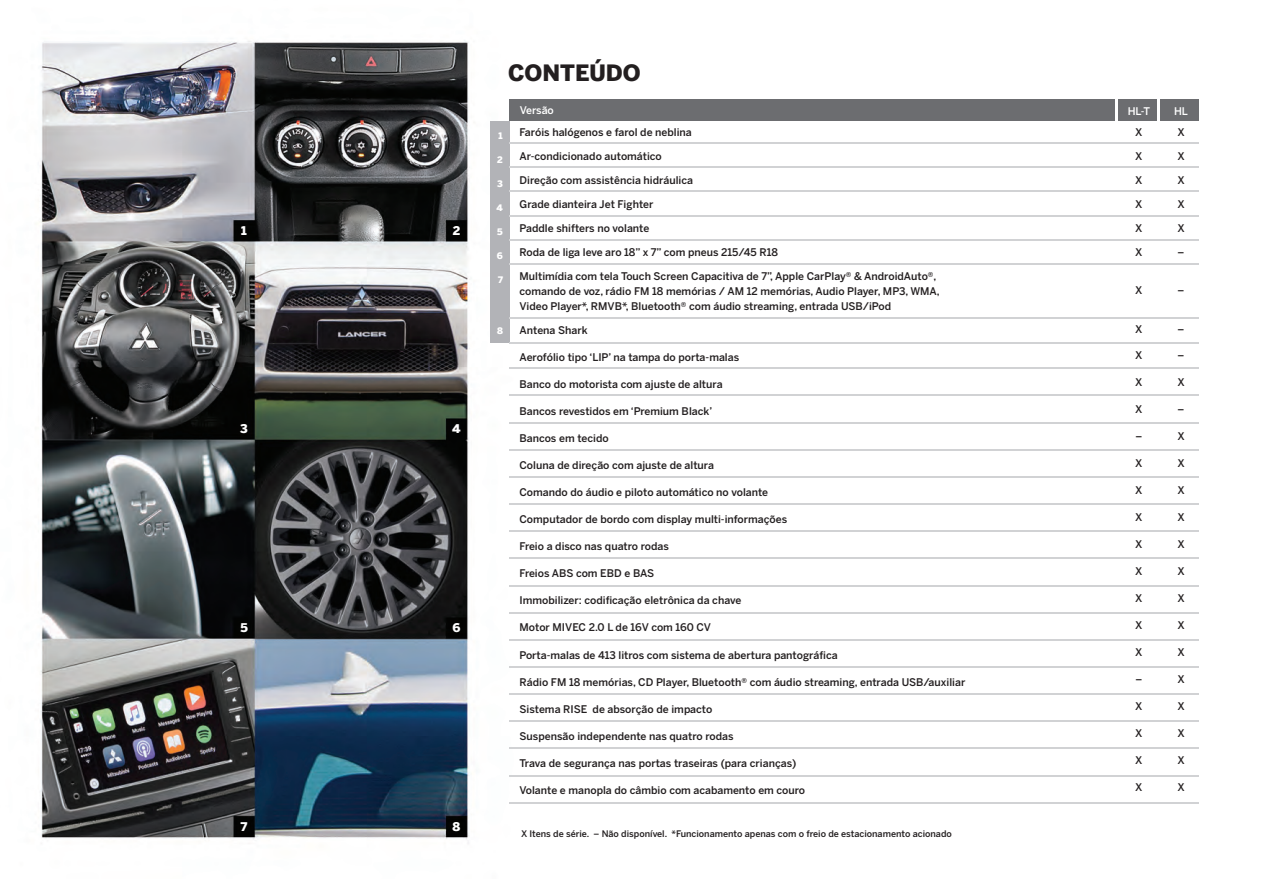
<style>
.page{position:relative;width:1263px;height:879px;background:#fff}
.page>*{position:absolute;margin:0;border:0;box-sizing:border-box;transform-origin:0 0}
.t1{font:900 22.5px "Benton Sans";color:#231f20}
.t2{font:900 12px "Benton Sans";color:#fff}
.t3{font:500 10.5px/15px "Benton Sans";color:#231f20}
.t4{font:500 10.5px "Benton Sans";color:#fff}
.t5{font:500 9px "Benton Sans";color:#231f20}
.t6{font:900 9px "Benton Sans";color:#fff}
</style>
<div class="page">
<img style="left:40px;top:40px;width:1159px;height:804px">
<div style="left:509px;top:99px;width:606px;height:22px;background:#6c6d70"></div>
<div style="left:490px;top:121px;width:19px;height:221px;background:#b2b3b7"></div>
<hr style="left:509px;top:142px;width:690px;height:1px;background:#d1d2d4">
<hr style="left:509px;top:448px;width:690px;height:2px;background:#d1d2d4">
<hr style="left:509px;top:638px;width:690px;height:2px;background:#d1d2d4">
<hr style="left:509px;top:166px;width:690px;height:2px;background:#d1d2d4">
<hr style="left:509px;top:475px;width:690px;height:2px;background:#d1d2d4">
<hr style="left:509px;top:665px;width:690px;height:2px;background:#d1d2d4">
<hr style="left:509px;top:190px;width:690px;height:2px;background:#d1d2d4">
<hr style="left:509px;top:503px;width:690px;height:1px;background:#d1d2d4">
<hr style="left:509px;top:317px;width:690px;height:2px;background:#d1d2d4">
<hr style="left:509px;top:692px;width:690px;height:2px;background:#d1d2d4">
<hr style="left:509px;top:214px;width:690px;height:2px;background:#d1d2d4">
<hr style="left:509px;top:530px;width:690px;height:2px;background:#d1d2d4">
<hr style="left:509px;top:341px;width:690px;height:2px;background:#d1d2d4">
<hr style="left:509px;top:720px;width:690px;height:2px;background:#d1d2d4">
<hr style="left:509px;top:239px;width:690px;height:1px;background:#d1d2d4">
<hr style="left:509px;top:557px;width:690px;height:2px;background:#d1d2d4">
<hr style="left:509px;top:367px;width:690px;height:2px;background:#d1d2d4">
<hr style="left:509px;top:747px;width:690px;height:2px;background:#d1d2d4">
<hr style="left:509px;top:263px;width:690px;height:2px;background:#d1d2d4">
<hr style="left:509px;top:584px;width:690px;height:2px;background:#d1d2d4">
<hr style="left:509px;top:394px;width:690px;height:2px;background:#d1d2d4">
<hr style="left:509px;top:774px;width:690px;height:2px;background:#d1d2d4">
<hr style="left:509px;top:611px;width:690px;height:2px;background:#d1d2d4">
<hr style="left:509px;top:421px;width:690px;height:2px;background:#d1d2d4">
<hr style="left:509px;top:801px;width:690px;height:2px;background:#d1d2d4">
<div style="left:1160px;top:99px;width:39px;height:22px;background:#6c6d70"></div>
<div style="left:1118px;top:99px;width:39px;height:22px;background:#6c6d70"></div>
<h1 class="t1" style="left:508px;top:60px;width:134px">CONTEÚDO</h1>
<p class="t4" style="left:520px;top:104px;width:35px">Versão</p>
<p class="t4" style="left:1128px;top:105px;width:24px">HL-T</p>
<p class="t4" style="left:1174px;top:105px;width:15px">HL</p>
<p class="t2" style="left:241px;top:223px;width:7px">1</p>
<p class="t2" style="left:240px;top:421px;width:9px">3</p>
<p class="t2" style="left:240px;top:620px;width:9px">5</p>
<p class="t2" style="left:453px;top:223px;width:9px">2</p>
<p class="t2" style="left:452px;top:421px;width:10px">4</p>
<p class="t2" style="left:452px;top:620px;width:10px">6</p>
<p class="t6" style="left:499px;top:130px;width:6px">1</p>
<p class="t6" style="left:497px;top:154px;width:7px">2</p>
<p class="t6" style="left:497px;top:178px;width:7px">3</p>
<p class="t6" style="left:496px;top:202px;width:8px">4</p>
<p class="t6" style="left:497px;top:226px;width:7px">5</p>
<p class="t6" style="left:497px;top:250px;width:8px">6</p>
<p class="t6" style="left:498px;top:274px;width:6px">7</p>
<p class="t6" style="left:497px;top:325px;width:7px">8</p>
<p class="t3" style="left:520px;top:124px;width:174px">Faróis halógenos e farol de neblina</p>
<p class="t3" style="left:520px;top:148px;width:144px">Ar-condicionado automático</p>
<p class="t3" style="left:520px;top:172px;width:175px">Direção com assistência hidráulica</p>
<p class="t3" style="left:520px;top:196px;width:135px">Grade dianteira Jet Fighter</p>
<p class="t3" style="left:520px;top:220px;width:131px">Paddle shifters no volante</p>
<p class="t3" style="left:520px;top:244px;width:260px">Roda de liga leve aro 18” x 7” com pneus 215/45 R18</p>
<p class="t3" style="left:520px;top:268px;width:422px">Multimídia com tela Touch Screen Capacitiva de 7”, Apple CarPlay® &amp; AndroidAuto®, comando de voz, rádio FM 18 memórias / AM 12 memórias, Audio Player, MP3, WMA,<br>Video Player*, RMVB*, Bluetooth® com áudio streaming, entrada USB/iPod</p>
<p class="t3" style="left:520px;top:322px;width:70px">Antena Shark</p>
<p class="t3" style="left:520px;top:349px;width:221px">Aerofólio tipo ‘LIP’ na tampa do porta-malas</p>
<p class="t3" style="left:520px;top:376px;width:205px">Banco do motorista com ajuste de altura</p>
<p class="t3" style="left:520px;top:403px;width:194px">Bancos revestidos em ‘Premium Black’</p>
<p class="t3" style="left:520px;top:430px;width:91px">Bancos em tecido</p>
<p class="t3" style="left:520px;top:457px;width:196px">Coluna de direção com ajuste de altura</p>
<p class="t3" style="left:520px;top:484px;width:250px">Comando do áudio e piloto automático no volante</p>
<p class="t3" style="left:520px;top:511px;width:269px">Computador de bordo com display multi-informações</p>
<p class="t3" style="left:520px;top:538px;width:151px">Freio a disco nas quatro rodas</p>
<p class="t3" style="left:520px;top:565px;width:136px">Freios ABS com EBD e BAS</p>
<p class="t3" style="left:520px;top:592px;width:223px">Immobilizer: codificação eletrônica da chave</p>
<p class="t3" style="left:520px;top:619px;width:193px">Motor MIVEC 2.0 L de 16V com 160 CV</p>
<p class="t3" style="left:520px;top:646px;width:320px">Porta-malas de 413 litros com sistema de abertura pantográfica</p>
<p class="t3" style="left:520px;top:673px;width:447px">Rádio FM 18 memórias, CD Player, Bluetooth® com áudio streaming, entrada USB/auxiliar</p>
<p class="t3" style="left:520px;top:700px;width:194px">Sistema RISE de absorção de impacto</p>
<p class="t3" style="left:520px;top:727px;width:216px">Suspensão independente nas quatro rodas</p>
<p class="t3" style="left:520px;top:754px;width:278px">Trava de segurança nas portas traseiras (para crianças)</p>
<p class="t3" style="left:520px;top:781px;width:287px">Volante e manopla do câmbio com acabamento em couro</p>
<p class="t3" style="left:1135px;top:124px;width:9px">X</p>
<p class="t3" style="left:1135px;top:148px;width:9px">X</p>
<p class="t3" style="left:1135px;top:172px;width:9px">X</p>
<p class="t3" style="left:1135px;top:196px;width:9px">X</p>
<p class="t3" style="left:1135px;top:220px;width:9px">X</p>
<p class="t3" style="left:1135px;top:244px;width:9px">X</p>
<p class="t3" style="left:1135px;top:282px;width:9px">X</p>
<p class="t3" style="left:1135px;top:321px;width:9px">X</p>
<p class="t3" style="left:1135px;top:347px;width:9px">X</p>
<p class="t3" style="left:1135px;top:374px;width:9px">X</p>
<p class="t3" style="left:1135px;top:401px;width:9px">X</p>
<p class="t3" style="left:1135px;top:428px;width:8px">–</p>
<p class="t3" style="left:1135px;top:455px;width:9px">X</p>
<p class="t3" style="left:1135px;top:482px;width:9px">X</p>
<p class="t3" style="left:1135px;top:509px;width:9px">X</p>
<p class="t3" style="left:1135px;top:536px;width:9px">X</p>
<p class="t3" style="left:1135px;top:563px;width:9px">X</p>
<p class="t3" style="left:1135px;top:590px;width:9px">X</p>
<p class="t3" style="left:1135px;top:617px;width:9px">X</p>
<p class="t3" style="left:1135px;top:644px;width:9px">X</p>
<p class="t3" style="left:1135px;top:671px;width:8px">–</p>
<p class="t3" style="left:1135px;top:698px;width:9px">X</p>
<p class="t3" style="left:1135px;top:725px;width:9px">X</p>
<p class="t3" style="left:1135px;top:752px;width:9px">X</p>
<p class="t3" style="left:1135px;top:779px;width:9px">X</p>
<p class="t3" style="left:1177px;top:124px;width:9px">X</p>
<p class="t3" style="left:1177px;top:148px;width:9px">X</p>
<p class="t3" style="left:1177px;top:172px;width:9px">X</p>
<p class="t3" style="left:1177px;top:196px;width:9px">X</p>
<p class="t3" style="left:1177px;top:220px;width:9px">X</p>
<p class="t3" style="left:1177px;top:244px;width:8px">–</p>
<p class="t3" style="left:1177px;top:282px;width:8px">–</p>
<p class="t3" style="left:1177px;top:321px;width:8px">–</p>
<p class="t3" style="left:1177px;top:347px;width:8px">–</p>
<p class="t3" style="left:1177px;top:374px;width:9px">X</p>
<p class="t3" style="left:1177px;top:401px;width:8px">–</p>
<p class="t3" style="left:1177px;top:428px;width:9px">X</p>
<p class="t3" style="left:1177px;top:455px;width:9px">X</p>
<p class="t3" style="left:1177px;top:482px;width:9px">X</p>
<p class="t3" style="left:1177px;top:509px;width:9px">X</p>
<p class="t3" style="left:1177px;top:536px;width:9px">X</p>
<p class="t3" style="left:1177px;top:563px;width:9px">X</p>
<p class="t3" style="left:1177px;top:590px;width:9px">X</p>
<p class="t3" style="left:1177px;top:617px;width:9px">X</p>
<p class="t3" style="left:1177px;top:644px;width:9px">X</p>
<p class="t3" style="left:1177px;top:671px;width:9px">X</p>
<p class="t3" style="left:1177px;top:698px;width:9px">X</p>
<p class="t3" style="left:1177px;top:725px;width:9px">X</p>
<p class="t3" style="left:1177px;top:752px;width:9px">X</p>
<p class="t3" style="left:1177px;top:779px;width:9px">X</p>
<p class="t2" style="left:241px;top:818px;width:8px">7</p>
<p class="t2" style="left:453px;top:818px;width:9px">8</p>
<p class="t5" style="left:521px;top:827px;width:432px">X Itens de série. – Não disponível. *Funcionamento apenas com o freio de estacionamento acionado</p>
</div>
